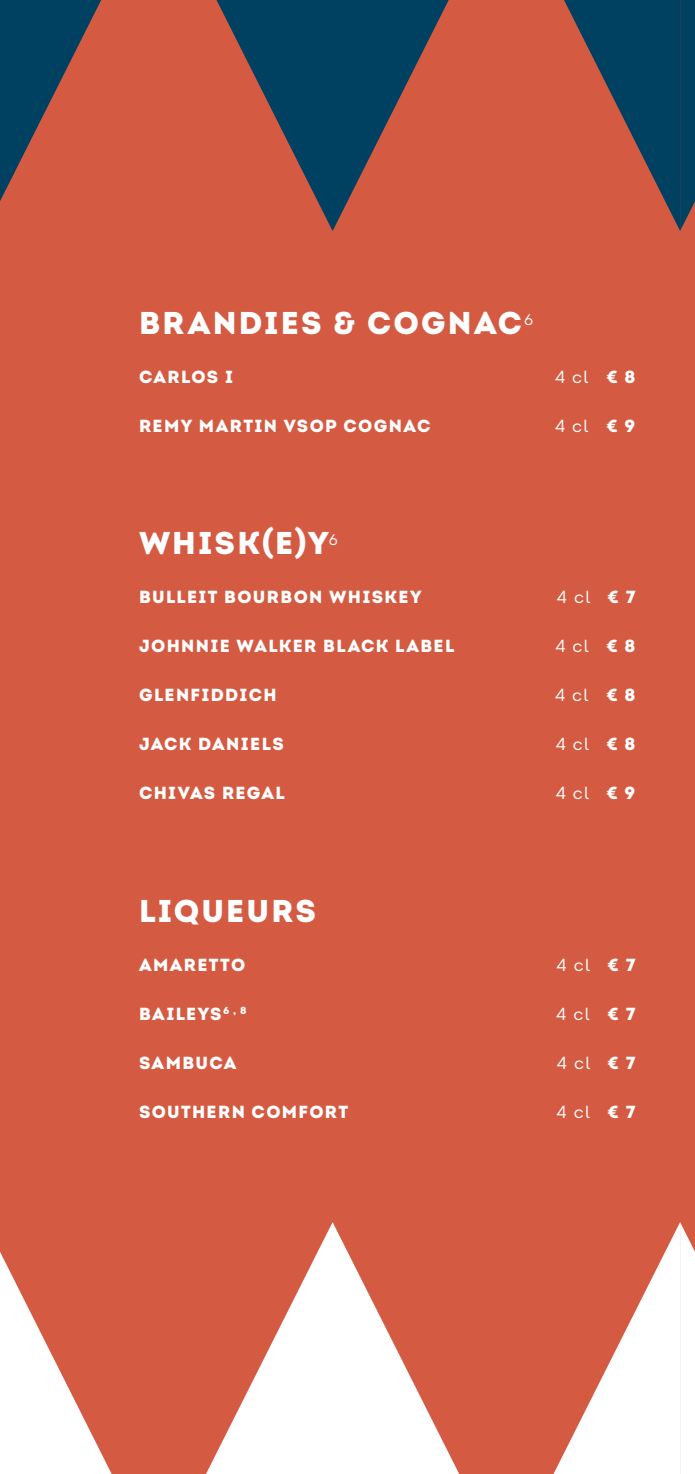
<style>
.page{position:relative;width:695px;height:1474px;background:#fff}
.page>*{position:absolute;margin:0;border:0;box-sizing:border-box;transform-origin:0 0}
.t1{font:31.5px "Intro Black Alt";letter-spacing:.07em;color:#fff}
.t2{font:17.5px "Intro Black Alt";letter-spacing:.08em;color:#fff}
.t3{font:17.5px "Intro";letter-spacing:.075em;color:#fff}
.s1{font-family:"Intro Black Alt"}
</style>
<div class="page">
<div style="left:0;top:0;width:694px;height:1473px;background:#d45b42"></div>
<svg style="left:0;top:0;width:680px;height:231px"></svg>
<svg style="left:0;top:1222px;width:680px;height:251px"></svg>
<svg style="left:680px;top:0;width:14px;height:231px;background:#0d425e"></svg>
<svg style="left:680px;top:1222px;width:14px;height:251px;background:#fcf4f3"></svg>
<h1 class="t1" style="left:139px;top:302px;width:395px">BRANDIES &amp; COGNAC<sup>6</sup></h1>
<p class="t2" style="left:139px;top:365px;width:95px">CARLOS I</p>
<p class="t3" style="left:554px;top:366px;width:82px">4 cl <span class="s1">€ 8</span></p>
<p class="t2" style="left:139px;top:414px;width:293px">REMY MARTIN VSOP COGNAC</p>
<p class="t3" style="left:554px;top:415px;width:82px">4 cl <span class="s1">€ 9</span></p>
<h1 class="t1" style="left:139px;top:523px;width:200px">WHISK(E)Y<sup>6</sup></h1>
<p class="t2" style="left:139px;top:586px;width:284px">BULLEIT BOURBON WHISKEY</p>
<p class="t3" style="left:556px;top:586px;width:80px">4 cl <span class="s1">€ 7</span></p>
<p class="t2" style="left:139px;top:635px;width:317px">JOHNNIE WALKER BLACK LABEL</p>
<p class="t3" style="left:555px;top:635px;width:82px">4 cl <span class="s1">€ 8</span></p>
<p class="t2" style="left:139px;top:684px;width:139px">GLENFIDDICH</p>
<p class="t3" style="left:554px;top:684px;width:82px">4 cl <span class="s1">€ 8</span></p>
<p class="t2" style="left:139px;top:733px;width:146px">JACK DANIELS</p>
<p class="t3" style="left:555px;top:733px;width:82px">4 cl <span class="s1">€ 8</span></p>
<p class="t2" style="left:139px;top:782px;width:147px">CHIVAS REGAL</p>
<p class="t3" style="left:555px;top:782px;width:81px">4 cl <span class="s1">€ 9</span></p>
<h1 class="t1" style="left:139px;top:890px;width:178px">LIQUEURS</h1>
<p class="t2" style="left:139px;top:953px;width:108px">AMARETTO</p>
<p class="t3" style="left:556px;top:954px;width:81px">4 cl <span class="s1">€ 7</span></p>
<p class="t2" style="left:139px;top:1002px;width:109px">BAILEYS<sup>6</sup> <sup>,</sup> <sup>8</sup></p>
<p class="t3" style="left:556px;top:1003px;width:81px">4 cl <span class="s1">€ 7</span></p>
<p class="t2" style="left:139px;top:1051px;width:99px">SAMBUCA</p>
<p class="t3" style="left:556px;top:1052px;width:80px">4 cl <span class="s1">€ 7</span></p>
<p class="t2" style="left:139px;top:1100px;width:211px">SOUTHERN COMFORT</p>
<p class="t3" style="left:556px;top:1101px;width:81px">4 cl <span class="s1">€ 7</span></p>
</div>
